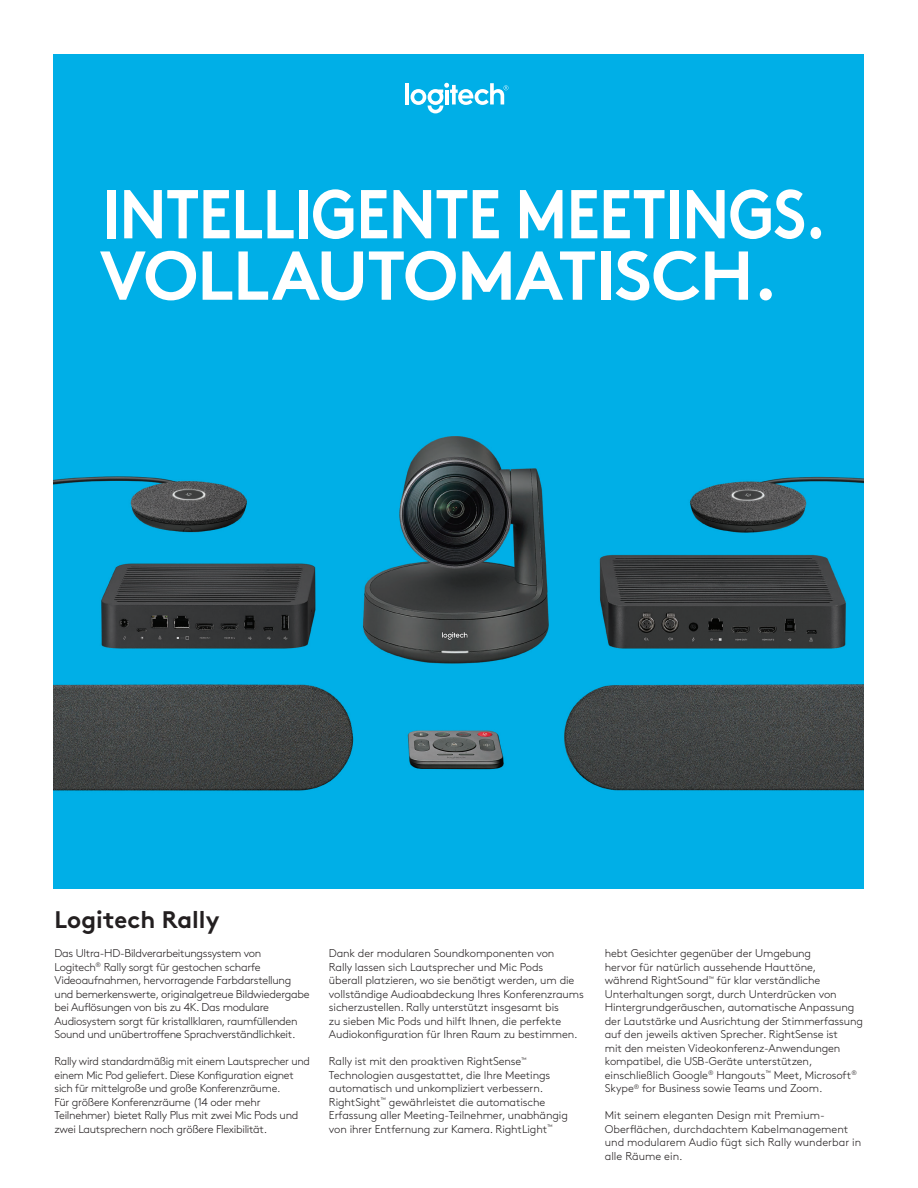
<style>
.page{position:relative;width:918px;height:1188px;background:#fff}
.page>*{position:absolute;margin:0;border:0;box-sizing:border-box;transform-origin:0 0}
.t1{font:700 69px "Brown Std";letter-spacing:-.015em;color:#fff;scale:.88 1}
.t2{font:700 69px "Brown Std";letter-spacing:-.015em;color:#fff}
.t3{font:700 24px "Brown Std";color:#231f20}
.Body_Copy{font:300 11.25px/13.5px "Brown Std";letter-spacing:-.01em;color:#231f20}
</style>
<div class="page">
<img style="left:53px;top:54px;width:810px;height:835px">
<hr style="left:405px;top:83px;width:4px;height:21px;background:#fff">
<svg style="left:411px;top:83px;width:97px;height:30px"></svg>
<hr style="left:445px;top:90px;width:4px;height:14px;background:#fff">
<p class="t1" style="left:102px;top:172px;width:825px">INTELLIGENTE MEETINGS.</p>
<p class="t2" style="left:99px;top:234px;width:680px">VOLLAUTOMATISCH.</p>
<p class="t3" style="left:55px;top:905px;width:166px">Logitech Rally</p>
<p class="Body_Copy" style="left:55px;top:947px;width:257px">Das Ultra-HD-Bildverarbeitungssystem von Logitech<sup>®</sup> Rally sorgt für gestochen scharfe Videoaufnahmen, hervorragende Farbdarstellung und bemerkenswerte, originalgetreue Bildwiedergabe bei Auflösungen von bis zu 4K. Das modulare Audiosystem sorgt für kristallklaren, raumfüllenden Sound und unübertroffene Sprachverständlichkeit.</p>
<p class="Body_Copy" style="left:55px;top:1055px;width:257px">Rally wird standardmäßig mit einem Lautsprecher und einem Mic Pod geliefert. Diese Konfiguration eignet sich für mittelgroße und große Konferenzräume.<br>Für größere Konferenzräume (14 oder mehr Teilnehmer) bietet Rally Plus mit zwei Mic Pods und zwei Lautsprechern noch größere Flexibilität.</p>
<p class="Body_Copy" style="left:329px;top:947px;width:256px">Dank der modularen Soundkomponenten von<br>Rally lassen sich Lautsprecher und Mic Pods<br>überall platzieren, wo sie benötigt werden, um die vollständige Audioabdeckung Ihres Konferenzraums sicherzustellen. Rally unterstützt insgesamt bis<br>zu sieben Mic Pods und hilft Ihnen, die perfekte Audiokonfiguration für Ihren Raum zu bestimmen.</p>
<p class="Body_Copy" style="left:329px;top:1055px;width:240px">Rally ist mit den proaktiven RightSense<sup>™ </sup>Technologien ausgestattet, die Ihre Meetings automatisch und unkompliziert verbessern.<br>RightSight<sup>™</sup> gewährleistet die automatische Erfassung aller Meeting-Teilnehmer, unabhängig von ihrer Entfernung zur Kamera. RightLight<sup>™</sup></p>
<p class="Body_Copy" style="left:605px;top:947px;width:260px">hebt Gesichter gegenüber der Umgebung<br>hervor für natürlich aussehende Hauttöne,<br>während RightSound<sup>™</sup> für klar verständliche Unterhaltungen sorgt, durch Unterdrücken von Hintergrundgeräuschen, automatische Anpassung der Lautstärke und Ausrichtung der Stimmerfassung auf den jeweils aktiven Sprecher. RightSense ist<br>mit den meisten Videokonferenz-Anwendungen kompatibel, die USB-Geräte unterstützen, einschließlich Google<sup>®</sup> Hangouts<sup>™</sup> Meet, Microsoft<sup>® </sup>Skype<sup>®</sup> for Business sowie Teams und Zoom.</p>
<p class="Body_Copy" style="left:605px;top:1109px;width:258px">Mit seinem eleganten Design mit Premium-Oberflächen, durchdachtem Kabelmanagement und modularem Audio fügt sich Rally wunderbar in alle Räume ein.</p>
</div>
